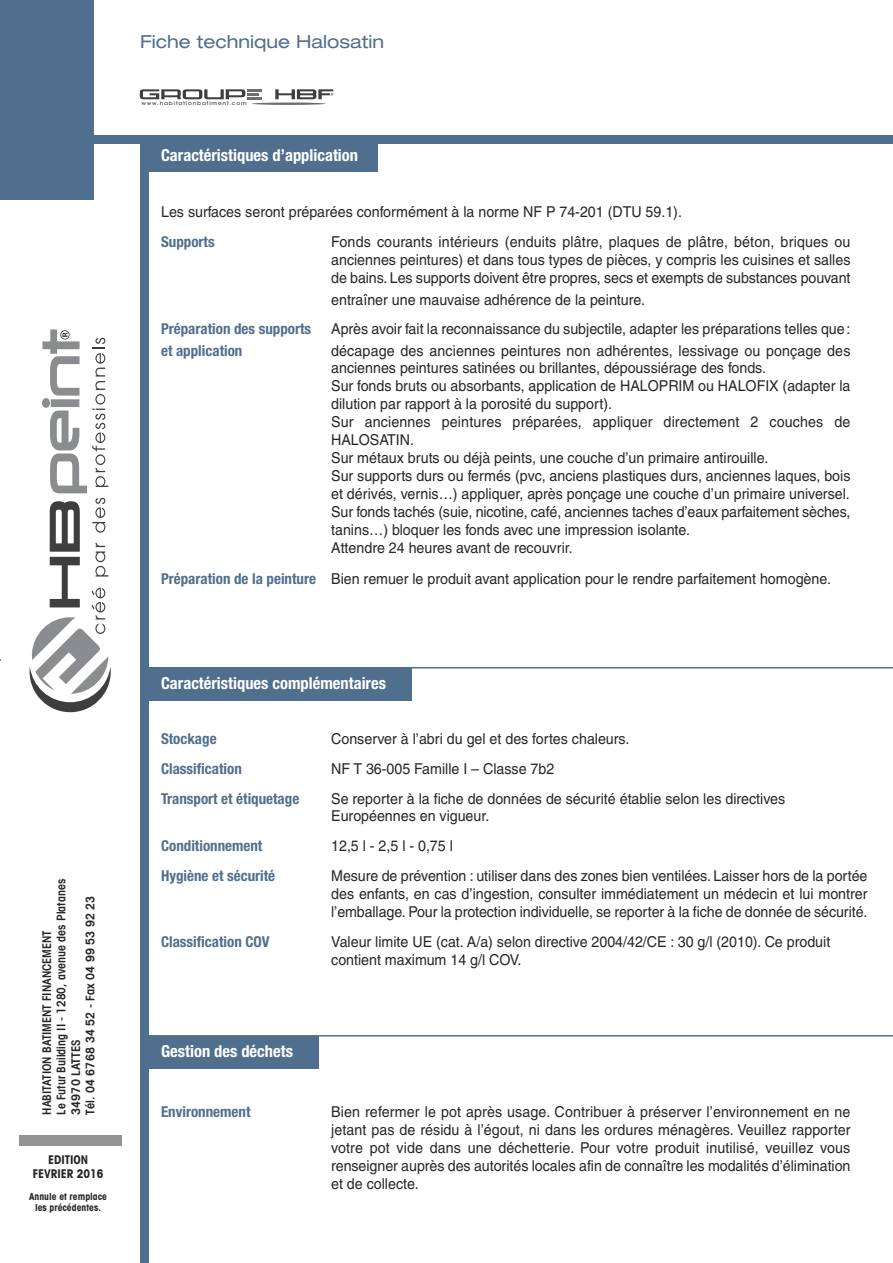
<style>
.page{position:relative;width:893px;height:1263px;background:#fff}
.page>*{position:absolute;margin:0;border:0;box-sizing:border-box;transform-origin:0 0}
.t1{font:expanded 18px "Helvetica Neue";color:#506f8e}
.t2{font:700 condensed 16.5px "Helvetica Neue";color:#fff}
.t3{font:15px/18px "Helvetica";color:#272627;text-align:justify;scale:.95 1}
.t4{font:700 condensed 15px "Helvetica Neue";color:#506f8e}
.t5{font:600 condensed 12px/14.4px "Avant Garde";color:#272627}
.t6{font:700 condensed 12px/14.4px "Avant Garde";color:#272627;text-align:center}
.t7{font:700 condensed 9.75px/11.7px "Avant Garde";color:#272627;text-align:center}
.t8{font:500 4.95px "Avant Garde";letter-spacing:.15em;color:#3e3e3f;scale:1.15 1}
.s1{font-family:"Helvetica Neue";font-weight:700;font-stretch:condensed;color:#506f8e}
</style>
<div class="page">
<div style="left:0;top:135px;width:893px;height:8px;background:#506f8e"></div>
<div style="left:0;top:0;width:94px;height:200px;background:#506f8e"></div>
<div style="left:140px;top:140px;width:9px;height:1123px;background:#506f8e"></div>
<div style="left:144px;top:140px;width:234px;height:32px;background:#506f8e"></div>
<hr style="left:252px;top:103px;width:74px;height:2px;background:#6c6d70;border-radius:50%">
<svg style="left:140px;top:89px;width:122px;height:10px"></svg>
<svg style="left:275px;top:89px;width:58px;height:10px"></svg>
<div style="left:144px;top:668px;width:268px;height:32px;background:#506f8e"></div>
<hr style="left:140px;top:667px;width:753px;height:1px;background:#506f8e">
<div style="left:144px;top:1036px;width:174px;height:32px;background:#506f8e"></div>
<hr style="left:140px;top:1035px;width:753px;height:1px;background:#506f8e">
<svg style="left:30px;top:329px;width:81px;height:383px"></svg>
<div style="left:19px;top:1135px;width:102px;height:11px;background:#939393"></div>
<p class="t1" style="left:140px;top:35px;width:245px">Fiche technique Halosatin</p>
<p class="t8" style="left:141px;top:101px;width:93px">www.habitationbatiment.com</p>
<p class="t2" style="left:161px;top:142px;width:198px">Caractéristiques d’application</p>
<p class="t3" style="left:161px;top:204px;width:550px">Les surfaces seront préparées conformément à la norme NF P 74-201 (DTU 59.1).</p>
<p class="t4" style="left:161px;top:229px;width:55px">Supports</p>
<p class="t3" style="left:331px;top:234px;width:548px">Fonds courants intérieurs (enduits plâtre, plaques de plâtre, béton, briques ou anciennes peintures) et dans tous types de pièces, y compris les cuisines et salles de bains. Les supports doivent être propres, secs et exempts de substances pouvant</p>
<p class="t3" style="left:331px;top:292px;width:332px">entraîner une mauvaise adhérence de la peinture.</p>
<p class="t4" style="left:161px;top:317px;width:152px">Préparation des supports</p>
<p class="t3" style="left:331px;top:322px;width:548px">Après avoir fait la reconnaissance du subjectile, adapter les préparations telles que:</p>
<p class="t4" style="left:161px;top:338px;width:83px">et application</p>
<p class="t3" style="left:331px;top:343px;width:548px;text-align:left">décapage des anciennes peintures non adhérentes, lessivage ou ponçage des anciennes peintures satinées ou brillantes, dépoussiérage des fonds.<br>Sur fonds bruts ou absorbants, application de HALOPRIM ou HALOFIX (adapter la dilution par rapport à la porosité du support).<br>Sur anciennes peintures préparées, appliquer directement 2 couches de HALOSATIN.<br>Sur métaux bruts ou déjà peints, une couche d’un primaire antirouille.<br>Sur supports durs ou fermés (pvc, anciens plastiques durs, anciennes laques, bois et dérivés, vernis…) appliquer, après ponçage une couche d’un primaire universel.<br>Sur fonds tachés (suie, nicotine, café, anciennes taches d’eaux parfaitement sèches, tanins…) bloquer les fonds avec une impression isolante.<br>Attendre 24 heures avant de recouvrir.</p>
<p class="t3" style="left:161px;top:571px;width:707px"><span class="s1">Préparation de la peinture</span> Bien remuer le produit avant application pour le rendre parfaitement homogène.</p>
<p class="t5" style="left:41px;top:1115px;width:237px;rotate:-90deg">HABITATION BATIMENT FINANCEMENT<br>Le Futur Building II - 1280, avenue des Platanes<br>34970 LATTES<br>Tél. 04 6768 34 52 - Fax 04 99 53 92 23</p>
<p class="t6" style="left:33px;top:1153px;width:72px">EDITION<br>FEVRIER 2016</p>
<p class="t7" style="left:29px;top:1191px;width:79px">Annule et remplace les précédentes.</p>
<p class="t2" style="left:161px;top:670px;width:226px">Caractéristiques complémentaires</p>
<p class="t4" style="left:161px;top:726px;width:57px">Stockage</p>
<p class="t3" style="left:331px;top:731px;width:315px">Conserver à l’abri du gel et des fortes chaleurs.</p>
<p class="t4" style="left:161px;top:756px;width:82px">Classification</p>
<p class="t3" style="left:331px;top:761px;width:236px">NF T 36-005 Famille I – Classe 7b2</p>
<p class="t4" style="left:161px;top:786px;width:140px">Transport et étiquetage</p>
<p class="t3" style="left:331px;top:791px;width:479px">Se reporter à la fiche de données de sécurité établie selon les directives<br>Européennes en vigueur.</p>
<p class="t4" style="left:161px;top:833px;width:103px">Conditionnement</p>
<p class="t3" style="left:331px;top:838px;width:130px">12,5 l - 2,5 l - 0,75 l</p>
<p class="t4" style="left:161px;top:863px;width:116px">Hygiène et sécurité</p>
<p class="t3" style="left:331px;top:868px;width:566px">Mesure de prévention : utiliser dans des zones bien ventilées. Laisser hors de la portée des enfants, en cas d’ingestion, consulter immédiatement un médecin et lui montrer l’emballage. Pour la protection individuelle, se reporter à la fiche de donnée de sécurité.</p>
<p class="t4" style="left:161px;top:929px;width:110px">Classification COV</p>
<p class="t3" style="left:331px;top:934px;width:527px">Valeur limite UE (cat. A/a) selon directive 2004/42/CE : 30 g/l (2010). Ce produit contient maximum 14 g/l COV.</p>
<p class="t2" style="left:161px;top:1038px;width:133px">Gestion des déchets</p>
<p class="t4" style="left:161px;top:1099px;width:91px">Environnement</p>
<p class="t3" style="left:331px;top:1104px;width:548px">Bien refermer le pot après usage. Contribuer à préserver l’environnement en ne jetant pas de résidu à l’égout, ni dans les ordures ménagères. Veuillez rapporter votre pot vide dans une déchetterie. Pour votre produit inutilisé, veuillez vous renseigner auprès des autorités locales afin de connaître les modalités d’élimination et de collecte.</p>
</div>
